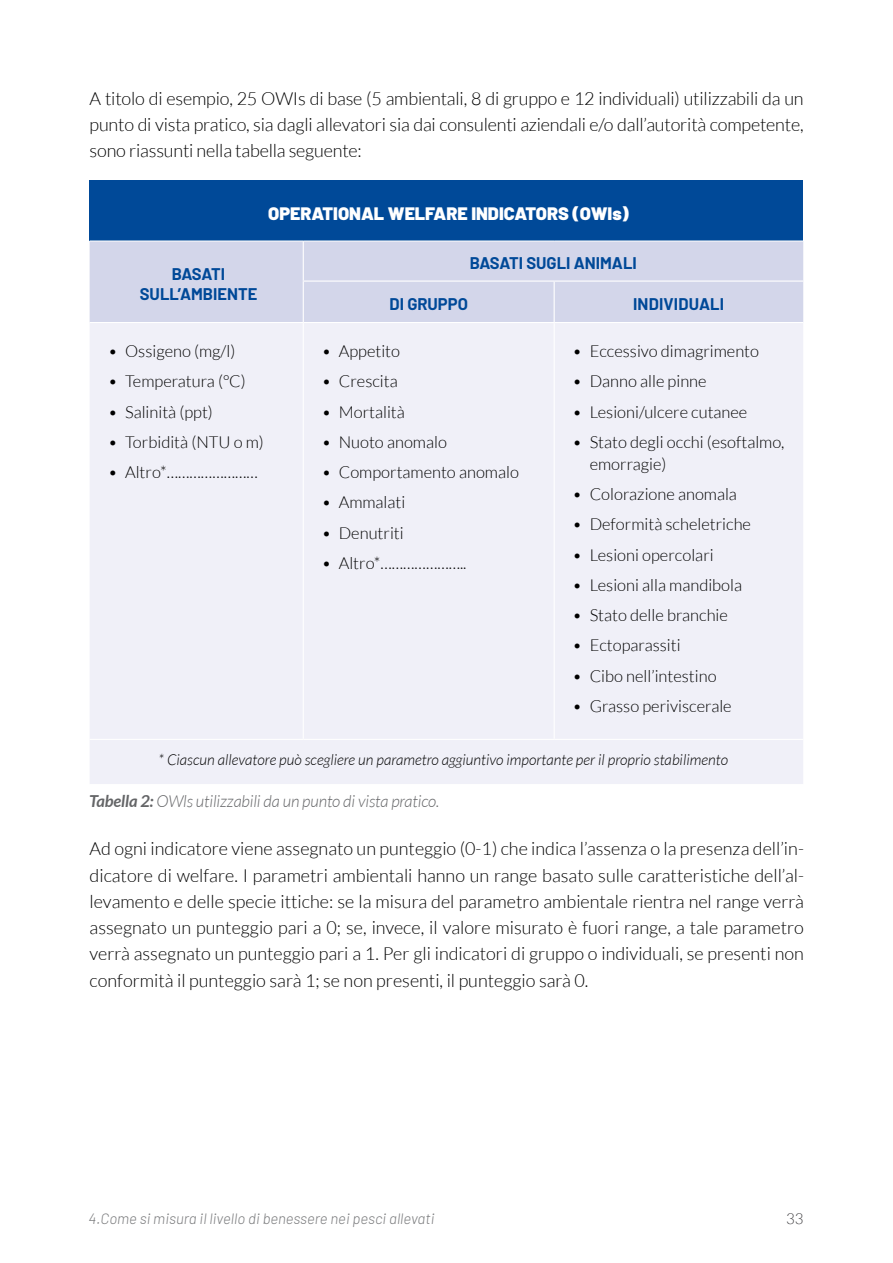
<style>
.page{position:relative;width:893px;height:1263px;background:#fff}
.page>*{position:absolute;margin:0;border:0;box-sizing:border-box;transform-origin:0 0}
.t1{font:300 18px/26.2px "Lato";letter-spacing:-.01em;color:#000;text-align:justify}
.t2{font:900 18px "Barlow";color:#fff}
.t3{font:300 16.5px/21.8px "Lato";color:#000}
.t4{font:700 16.5px/19.8px "Barlow";color:#004998;text-align:center}
.t5{font:italic 300 16.5px "Lato";letter-spacing:-.01em;color:#646567}
.t6{font:italic 300 15px "Lato";color:#000}
.t7{font:italic 300 15px "Barlow";color:#7b7c7e}
.t8{font:300 15px "Lato";color:#3e3d40}
.s1{font-weight:700}
</style>
<div class="page">
<div style="left:90px;top:180px;width:713px;height:61px;background:#004998"></div>
<div style="left:90px;top:242px;width:713px;height:80px;background:#d3d6ea"></div>
<div style="left:90px;top:323px;width:713px;height:461px;background:#f0f0f8"></div>
<hr style="left:303px;top:241px;width:1px;height:39px;background:#fff">
<hr style="left:303px;top:280px;width:251px;height:2px;background:#fff">
<hr style="left:303px;top:282px;width:1px;height:40px;background:#fff">
<hr style="left:554px;top:280px;width:249px;height:2px;background:#fff">
<hr style="left:554px;top:282px;width:1px;height:40px;background:#fff">
<hr style="left:303px;top:323px;width:1px;height:416px;background:#fff">
<hr style="left:554px;top:323px;width:1px;height:416px;background:#fff">
<hr style="left:90px;top:739px;width:213px;height:1px;background:#fff">
<hr style="left:303px;top:739px;width:251px;height:1px;background:#fff">
<hr style="left:554px;top:739px;width:249px;height:1px;background:#fff">
<p class="t1" style="left:90px;top:85px;width:716px">A titolo di esempio, 25 OWIs di base (5 ambientali, 8 di gruppo e 12 individuali) utilizzabili da un punto di vista pratico, sia dagli allevatori sia dai consulenti aziendali e/o dall’autorità competente, sono riassunti nella tabella seguente:</p>
<p class="t2" style="left:268px;top:199px;width:362px">OPERATIONAL WELFARE INDICATORS (OWIs)</p>
<p class="t4" style="left:140px;top:263px;width:119px">BASATI<br>SULL’AMBIENTE</p>
<p class="t4" style="left:470px;top:252px;width:169px">BASATI SUGLI ANIMALI</p>
<p class="t4" style="left:389px;top:293px;width:78px">DI GRUPPO</p>
<p class="t4" style="left:633px;top:293px;width:93px">INDIVIDUALI</p>
<p class="t3" style="left:108px;top:340px;width:129px">• Ossigeno (mg/l)</p>
<p class="t3" style="left:108px;top:371px;width:139px">• Temperatura (°C)</p>
<p class="t3" style="left:108px;top:401px;width:106px">• Salinità (ppt)</p>
<p class="t3" style="left:108px;top:431px;width:157px">• Torbidità (NTU o m)</p>
<p class="t3" style="left:108px;top:461px;width:151px">• Altro*……………………</p>
<p class="t3" style="left:573px;top:340px;width:188px">• Eccessivo dimagrimento</p>
<p class="t3" style="left:573px;top:371px;width:136px">• Danno alle pinne</p>
<p class="t3" style="left:573px;top:401px;width:176px">• Lesioni/ulcere cutanee</p>
<p class="t3" style="left:590px;top:431px;width:196px;text-indent:-17px">• Stato degli occhi (esoftalmo, emorragie)</p>
<p class="t3" style="left:573px;top:483px;width:166px">• Colorazione anomala</p>
<p class="t3" style="left:573px;top:513px;width:180px">• Deformità scheletriche</p>
<p class="t3" style="left:573px;top:544px;width:143px">• Lesioni opercolari</p>
<p class="t3" style="left:573px;top:574px;width:171px">• Lesioni alla mandibola</p>
<p class="t3" style="left:573px;top:604px;width:157px">• Stato delle branchie</p>
<p class="t3" style="left:573px;top:635px;width:109px">• Ectoparassiti</p>
<p class="t3" style="left:573px;top:665px;width:145px">• Cibo nell’intestino</p>
<p class="t3" style="left:573px;top:695px;width:161px">• Grasso periviscerale</p>
<p class="t6" style="left:159px;top:751px;width:571px">* Ciascun allevatore può scegliere un parametro aggiuntivo importante per il proprio stabilimento</p>
<p class="t3" style="left:322px;top:340px;width:80px">• Appetito</p>
<p class="t3" style="left:322px;top:371px;width:77px">• Crescita</p>
<p class="t3" style="left:322px;top:401px;width:85px">• Mortalità</p>
<p class="t3" style="left:322px;top:431px;width:127px">• Nuoto anomalo</p>
<p class="t3" style="left:322px;top:461px;width:199px">• Comportamento anomalo</p>
<p class="t3" style="left:322px;top:492px;width:85px">• Ammalati</p>
<p class="t3" style="left:322px;top:522px;width:83px">• Denutriti</p>
<p class="t3" style="left:322px;top:552px;width:146px">• Altro*…………………..</p>
<p class="t5" style="left:89px;top:792px;width:352px"><span class="s1">Tabella 2:</span> OWls utilizzabili da un punto di vista pratico.</p>
<p class="t1" style="left:90px;top:836px;width:716px">Ad ogni indicatore viene assegnato un punteggio (0-1) che indica l’assenza o la presenza dell’in&shy;dicatore di welfare. I parametri ambientali hanno un range basato sulle caratteristiche dell’al&shy;levamento e delle specie ittiche: se la misura del parametro ambientale rientra nel range verrà assegnato un punteggio pari a 0; se, invece, il valore misurato è fuori range, a tale parametro verrà assegnato un punteggio pari a 1. Per gli indicatori di gruppo o individuali, se presenti non conformità il punteggio sarà 1; se non presenti, il punteggio sarà 0.</p>
<p class="t7" style="left:89px;top:1207px;width:347px">4.Come si misura il livello di benessere nei pesci allevati</p>
<p class="t8" style="left:786px;top:1211px;width:19px">33</p>
</div>
